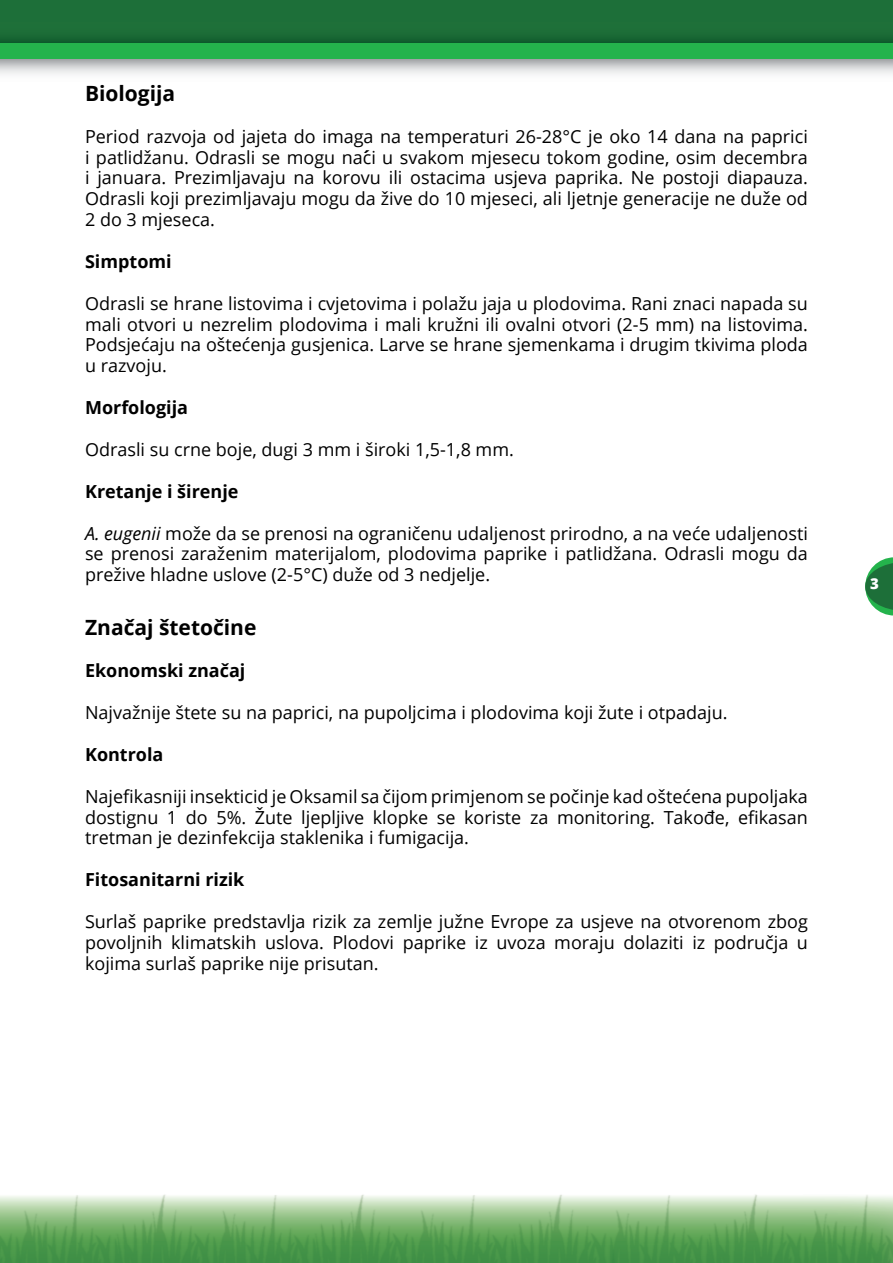
<style>
.page{position:relative;width:893px;height:1263px;background:#fff}
.page>*{position:absolute;margin:0;border:0;box-sizing:border-box;transform-origin:0 0}
.t1{font:700 21px "Open Sans";color:#000}
.t2{font:18px/20.7px "Open Sans";color:#000;text-align:justify}
.t3{font:700 18px "Open Sans";color:#000}
.t4{font:800 15px "Open Sans";color:#fff}
.s1{font-weight:700}
.s2{font-style:italic}
</style>
<div class="page">
<img style="left:0;top:1195px;width:893px;height:68px">
<svg style="left:865px;top:557px;width:28px;height:58px"></svg>
<div style="left:0;top:0;width:893px;height:47px;background:#1d6f39"></div>
<div style="left:0;top:43px;width:893px;height:16px;background:#24b34c"></div>
<p class="t1" style="left:85px;top:79px;width:92px">Biologija</p>
<p class="t2" style="left:85px;top:126px;width:724px">Period razvoja od jajeta do imaga na temperaturi 26-28°C je oko 14 dana na paprici i patlidžanu. Odrasli se mogu nac<span class="s1">́</span>i u svakom mjesecu tokom godine, osim decembra i januara. Prezimljavaju na korovu ili ostacima usjeva paprika. Ne postoji diapauza.<br>Odrasli koji prezimljavaju mogu da žive do 10 mjeseci, ali ljetnje generacije ne duže od 2 do 3 mjeseca.</p>
<p class="t3" style="left:85px;top:249px;width:88px">Simptomi</p>
<p class="t2" style="left:85px;top:292px;width:724px">Odrasli se hrane listovima i cvjetovima i polažu jaja u plodovima. Rani znaci napada su mali otvori u nezrelim plodovima i mali kružni ili ovalni otvori (2-5 mm) na listovima.<br>Podsjećaju na oštećenja gusjenica. Larve se hrane sjemenkama i drugim tkivima ploda u razvoju.</p>
<p class="t3" style="left:85px;top:395px;width:105px">Morfologija</p>
<p class="t2" style="left:85px;top:438px;width:430px">Odrasli su crne boje, dugi 3 mm i široki 1,5-1,8 mm.</p>
<p class="t3" style="left:85px;top:479px;width:155px">Kretanje i širenje</p>
<p class="t2" style="left:85px;top:522px;width:724px"><span class="s2">A. eugenii</span> može da se prenosi na ograničenu udaljenost prirodno, a na veće udaljenosti se prenosi zaraženim materijalom, plodovima paprike i patlidžana. Odrasli mogu da prežive hladne uslove (2-5°C) duže od 3 nedjelje.</p>
<p class="t1" style="left:85px;top:613px;width:173px">Značaj štetočine</p>
<p class="t3" style="left:85px;top:658px;width:162px">Ekonomski značaj</p>
<p class="t2" style="left:85px;top:702px;width:644px">Najvažnije štete su na paprici, na pupoljcima i plodovima koji žute i otpadaju.</p>
<p class="t3" style="left:85px;top:742px;width:80px">Kontrola</p>
<p class="t2" style="left:85px;top:786px;width:724px">Najefikasniji insekticid je Oksamil sa čijom primjenom se počinje kad oštećena pupoljaka dostignu 1 do 5%. Žute ljepljive klopke se koriste za monitoring. Takođe, efikasan tretman je dezinfekcija staklenika i fumigacija.</p>
<p class="t3" style="left:85px;top:867px;width:161px">Fitosanitarni rizik</p>
<p class="t2" style="left:85px;top:911px;width:724px">Surlaš paprike predstavlja rizik za zemlje južne Evrope za usjeve na otvorenom zbog povoljnih klimatskih uslova. Plodovi paprike iz uvoza moraju dolaziti iz područja u kojima surlaš paprike nije prisutan.</p>
<p class="t4" style="left:870px;top:572px;width:10px">3</p>
</div>
